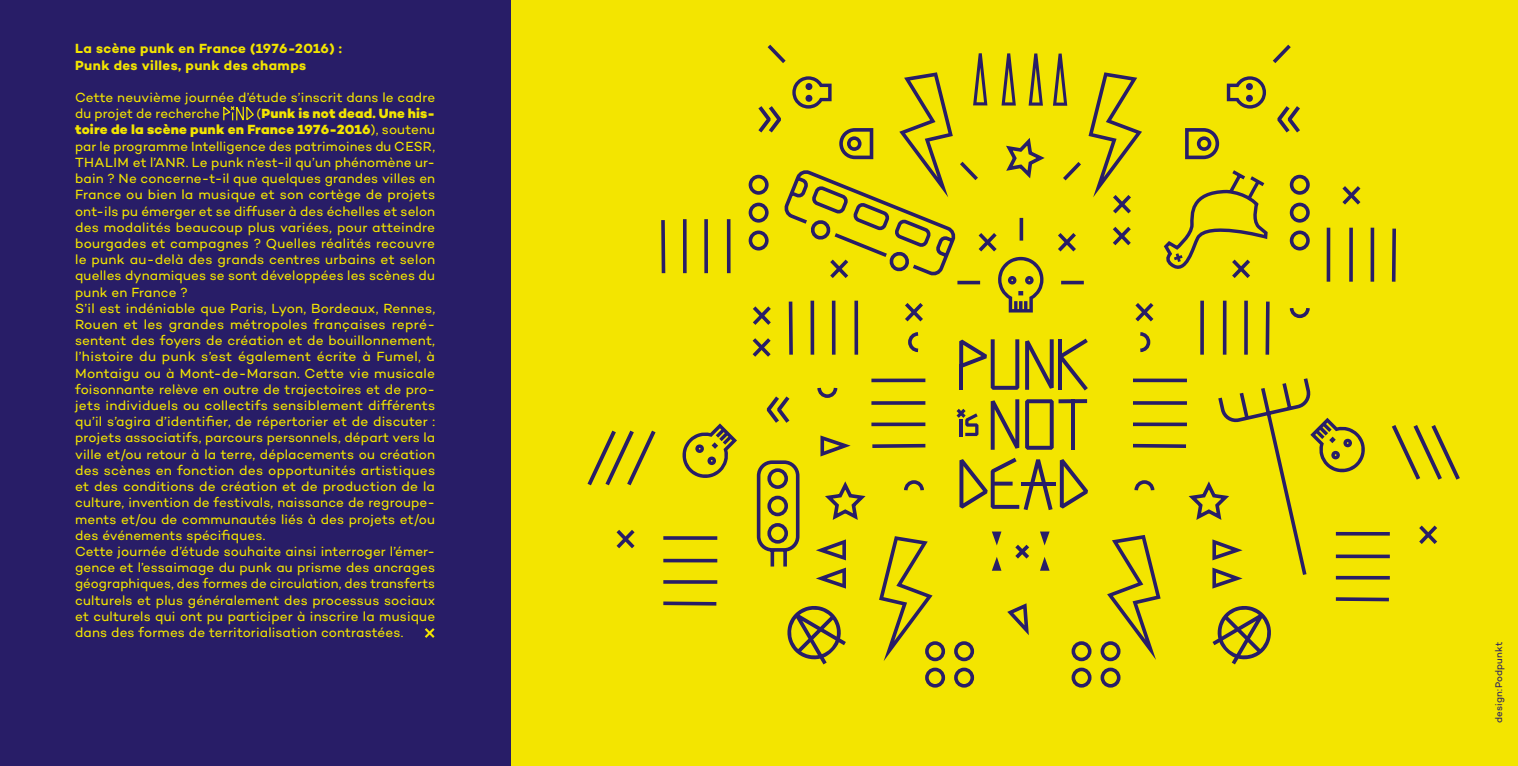
<style>
.page{position:relative;width:1518px;height:766px;background:#fff}
.page>*{position:absolute;margin:0;border:0;box-sizing:border-box;transform-origin:0 0}
.tekst_duzy{font:13.5px/16.2px "Campton";letter-spacing:.01em;color:#f3e500;text-align:justify}
.tytul{font:700 13.5px "Campton";letter-spacing:.025em;color:#f3e500}
.tekst_maly_wysrodkow{font:9.75px "Campton";letter-spacing:.01em;color:#281d67}
.s1{font-weight:800}
</style>
<div class="page">
<div style="left:510px;top:0;width:1008px;height:765px;background:#f3e500"></div>
<div style="left:0;top:0;width:510px;height:765px;background:#281d67"></div>
<svg style="left:223px;top:106px;width:31px;height:15px"></svg>
<svg style="left:425px;top:628px;width:10px;height:10px"></svg>
<svg style="left:682px;top:423px;width:55px;height:55px"></svg>
<svg style="left:816px;top:578px;width:30px;height:10px"></svg>
<svg style="left:787px;top:606px;width:59px;height:58px"></svg>
<svg style="left:879px;top:578px;width:96px;height:110px"></svg>
<svg style="left:683px;top:219px;width:4px;height:54px"></svg>
<svg style="left:704px;top:219px;width:4px;height:54px"></svg>
<svg style="left:727px;top:219px;width:4px;height:54px"></svg>
<svg style="left:661px;top:220px;width:4px;height:53px"></svg>
<svg style="left:587px;top:430px;width:69px;height:55px"></svg>
<svg style="left:756px;top:523px;width:551px;height:55px"></svg>
<svg style="left:1070px;top:534px;width:91px;height:154px"></svg>
<svg style="left:1212px;top:539px;width:31px;height:21px"></svg>
<svg style="left:1212px;top:567px;width:31px;height:21px"></svg>
<svg style="left:1212px;top:606px;width:59px;height:58px"></svg>
<svg style="left:1336px;top:575px;width:54px;height:4px"></svg>
<hr style="left:663px;top:580px;width:54px;height:3px;background:#281d67">
<svg style="left:1336px;top:554px;width:54px;height:4px"></svg>
<svg style="left:663px;top:558px;width:54px;height:4px"></svg>
<svg style="left:1336px;top:531px;width:54px;height:4px"></svg>
<hr style="left:663px;top:536px;width:54px;height:3px;background:#281d67">
<svg style="left:1336px;top:597px;width:53px;height:4px"></svg>
<svg style="left:663px;top:601px;width:53px;height:4px"></svg>
<hr style="left:1371px;top:227px;width:3px;height:54px;background:#281d67">
<svg style="left:1392px;top:228px;width:4px;height:53px"></svg>
<svg style="left:1007px;top:603px;width:22px;height:32px"></svg>
<svg style="left:1419px;top:525px;width:18px;height:19px"></svg>
<svg style="left:617px;top:530px;width:18px;height:18px"></svg>
<svg style="left:1392px;top:425px;width:68px;height:54px"></svg>
<svg style="left:992px;top:531px;width:9px;height:39px"></svg>
<svg style="left:1015px;top:544px;width:14px;height:14px"></svg>
<svg style="left:1040px;top:531px;width:10px;height:39px"></svg>
<svg style="left:749px;top:45px;width:616px;height:478px"></svg>
<p class="tytul" style="left:75px;top:40px;width:269px">La scène punk en France (1976-2016) :</p>
<p class="tytul" style="left:75px;top:56px;width:233px">Punk des villes, punk des champs</p>
<p class="tekst_duzy" style="left:75px;top:89px;width:362px">Cette neuvième journée d’étude s’inscrit dans le cadre du projet de recherche</p>
<p class="tekst_duzy" style="left:75px;top:105px;width:362px;text-indent:181px">(<span class="s1">Punk is not dead. Une his&shy;toire de la scène punk en France 1976-2016</span>), soutenu par le programme Intelligence des patrimoines du CESR, THALIM et l’ANR. Le punk n’est-il qu’un phénomène ur&shy;bain ? Ne concerne-t-il que quelques grandes villes en France ou bien la musique et son cortège de projets ont-ils pu émerger et se diffuser à des échelles et selon des modalités beaucoup plus variées, pour atteindre bourgades et campagnes ? Quelles réalités recouvre le punk au-delà des grands centres urbains et selon quelles dynamiques se sont développées les scènes du punk en France ?</p>
<p class="tekst_duzy" style="left:75px;top:300px;width:362px">S’il est indéniable que Paris, Lyon, Bordeaux, Rennes, Rouen et les grandes métropoles françaises repré&shy;sentent des foyers de création et de bouillonnement, l’histoire du punk s’est également écrite à Fumel, à Montaigu ou à Mont-de-Marsan. Cette vie musicale foisonnante relève en outre de trajectoires et de pro&shy;jets individuels ou collectifs sensiblement différents qu’il s’agira d’identifier, de répertorier et de discuter : projets associatifs, parcours personnels, départ vers la ville et/ou retour à la terre, déplacements ou création des scènes en fonction des opportunités artistiques et des conditions de création et de production de la culture, invention de festivals, naissance de regroupe&shy;ments et/ou de communautés liés à des projets et/ou des événements spécifiques.</p>
<p class="tekst_duzy" style="left:75px;top:543px;width:362px">Cette journée d’étude souhaite ainsi interroger l’émer&shy;gence et l’essaimage du punk au prisme des ancrages géographiques, des formes de circulation, des transferts culturels et plus généralement des processus sociaux et culturels qui ont pu participer à inscrire la musique dans des formes de territorialisation contrastées.</p>
<p class="tekst_maly_wysrodkow" style="left:1493px;top:722px;width:83px;rotate:-90deg">design:Podpunkt</p>
</div>
